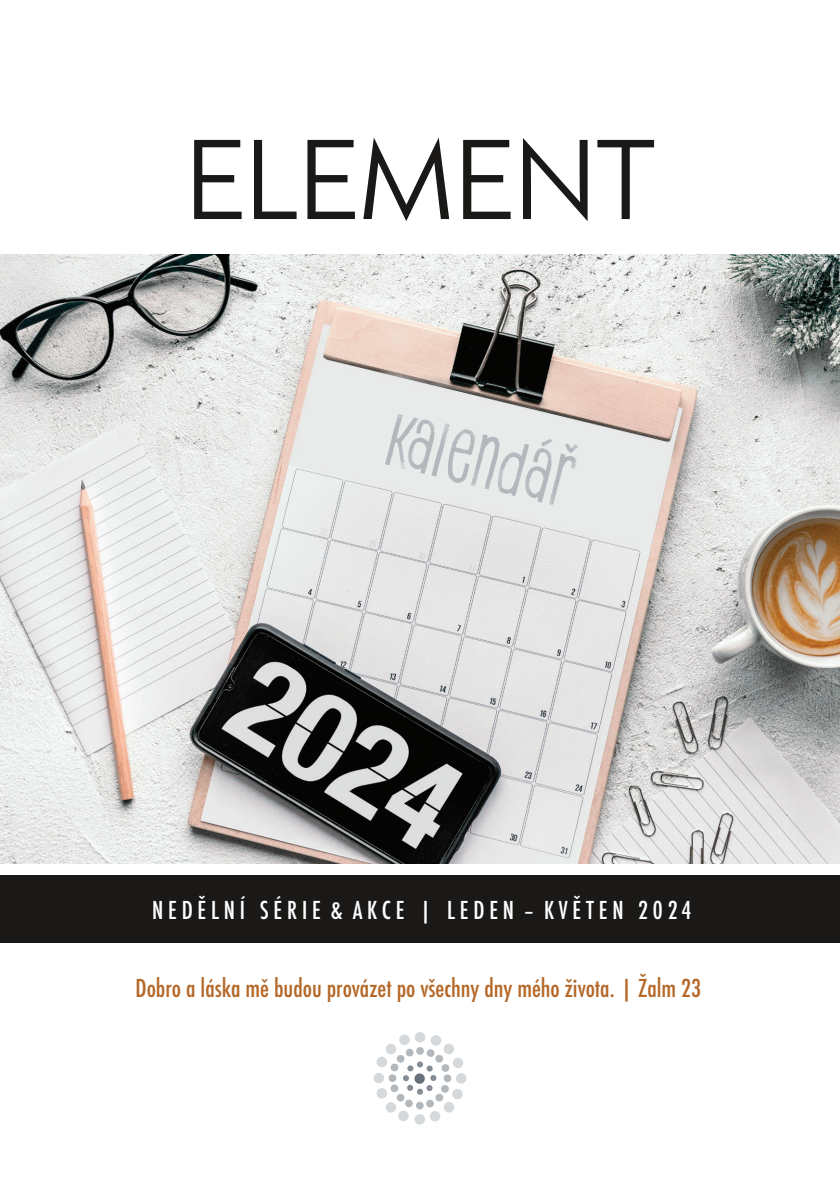
<style>
.page{position:relative;width:840px;height:1191px;background:#fff}
.page>*{position:absolute;margin:0;border:0;box-sizing:border-box;transform-origin:0 0}
.t1{font:300 96px "Capitana";color:#1a1917}
.t2{font:72px "Canvas Inline";color:#b3b8bd}
.t3{font:500 condensed 24px "Futura";color:#b46727}
.t4{font:500 condensed 24px "Futura";letter-spacing:.2em;color:#fff}
</style>
<div class="page">
<img style="left:0;top:254px;width:839px;height:609px">
<div style="left:0;top:875px;width:839px;height:67px;background:#1a1917"></div>
<svg style="left:373px;top:1032px;width:93px;height:92px"></svg>
<p class="t1" style="left:185px;top:109px;width:471px">ELEMENT</p>
<p class="t2" style="left:398px;top:396px;width:191px;rotate:14deg">Kalendář</p>
<p class="t4" style="left:152px;top:894px;width:540px">NEDĚLNÍ SÉRIE &amp; AKCE | LEDEN – KVĚTEN 2024</p>
<p class="t3" style="left:135px;top:973px;width:566px">Dobro a láska mě budou provázet po všechny dny mého života. | Žalm 23</p>
</div>
